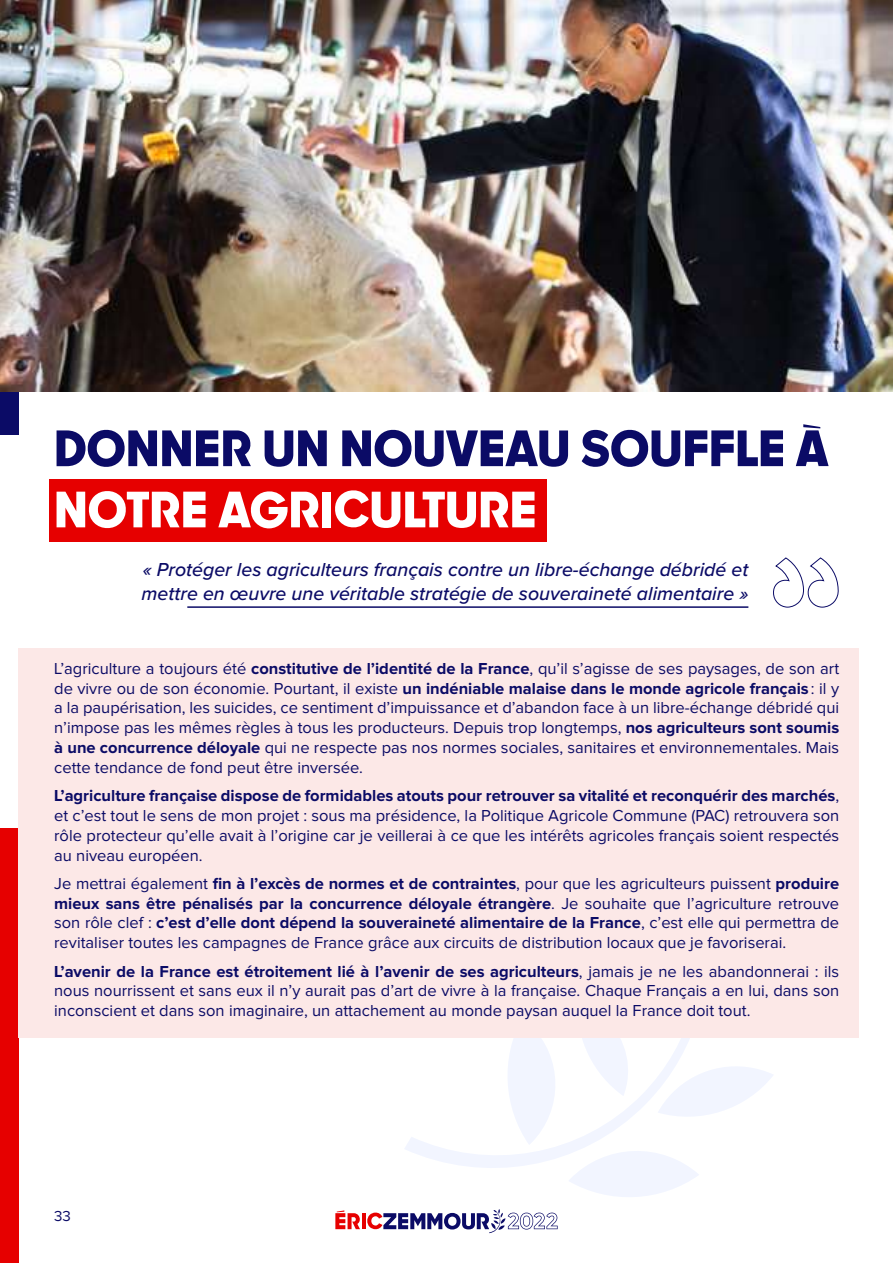
<style>
.page{position:relative;width:893px;height:1263px;background:#fff}
.page>*{position:absolute;margin:0;border:0;box-sizing:border-box;transform-origin:0 0}
.t1{font:700 51px "France 22";color:#0b0b66}
.t2{font:700 51px "France 22";color:#fff}
.t3{font:italic 500 19.5px/23.4px "Proxima Nova";color:#0b0b66}
.t4{font:16.5px/19.8px "Proxima Nova";color:#0b0b66;text-align:justify}
.t5{font:15px "Proxima Nova";color:#0b0b66}
.s1{font-weight:700}
</style>
<div class="page">
<svg style="left:335px;top:1210px;width:25px;height:19px"></svg>
<hr style="left:362px;top:1213px;width:4px;height:16px;background:#e60000">
<svg style="left:367px;top:1037px;width:417px;height:196px"></svg>
<svg style="left:404px;top:1037px;width:314px;height:148px"></svg>
<div style="left:0;top:0;width:18px;height:434px;background:#0b0b66"></div>
<div style="left:0;top:829px;width:18px;height:434px;background:#e60000"></div>
<div style="left:49px;top:479px;width:497px;height:62px;background:#e60000"></div>
<hr style="left:187px;top:606px;width:561px;height:2px;background:#0b0b66">
<div style="left:18px;top:648px;width:840px;height:389px;background:#fce8e7"></div>
<img style="left:0;top:0;width:893px;height:391px">
<h1 class="t1" style="left:54px;top:424px;width:34px">DONNER</h1>
<h1 class="t1" style="left:262px;top:424px;width:113px">UN NOU</h1>
<h1 class="t1" style="left:446px;top:424px;width:63px">VEAU</h1>
<h1 class="t1" style="left:581px;top:424px;width:30px">SOUFFLE</h1>
<h1 class="t1" style="left:796px;top:424px;width:35px">À</h1>
<h1 class="t2" style="left:54px;top:485px;width:31px">NOTRE</h1>
<h1 class="t2" style="left:218px;top:485px;width:146px">AGRICULTURE</h1>
<p class="t3" style="left:142px;top:557px;width:608px">« Protéger les agriculteurs français contre un libre-échange débridé et mettre en œuvre une véritable stratégie de souveraineté alimentaire »</p>
<p class="t4" style="left:54px;top:659px;width:786px">L’agriculture a toujours été <span class="s1">constitutive de l’identité de la France</span>, qu’il s’agisse de ses paysages, de son art de vivre ou de son économie. Pourtant, il existe <span class="s1">un indéniable malaise dans le monde agricole français</span>: il y</p>
<p class="t4" style="left:54px;top:699px;width:786px">a la paupérisation, les suicides, ce sentiment d’impuissance et d’abandon face à un libre-échange débridé qui n’impose pas les mêmes règles à tous les producteurs. Depuis trop longtemps, <span class="s1">nos agriculteurs sont soumis à une concurrence déloyale</span> qui ne respecte pas nos normes sociales, sanitaires et environnementales. Mais cette tendance de fond peut être inversée.</p>
<p class="t4" style="left:54px;top:786px;width:787px"><span class="s1">L’agriculture française dispose de formidables atouts pour retrouver sa vitalité et reconquérir des marchés</span>, et c’est tout le sens de mon projet : sous ma présidence, la Politique Agricole Commune (PAC) retrouvera son rôle protecteur qu’elle avait à l’origine car je veillerai à ce que les intérêts agricoles français soient respectés au niveau européen.</p>
<p class="t4" style="left:54px;top:874px;width:786px">Je mettrai également <span class="s1">fin à l’excès de normes et de contraintes</span>, pour que les agriculteurs puissent <span class="s1">produire mieux sans être pénalisés par la concurrence déloyale étrangère</span>. Je souhaite que l’agriculture retrouve son rôle clef : <span class="s1">c’est d’elle dont dépend la souveraineté alimentaire de la France</span>, c’est elle qui permettra de revitaliser toutes les campagnes de France grâce aux circuits de distribution locaux que je favoriserai.</p>
<p class="t4" style="left:54px;top:962px;width:787px"><span class="s1">L’avenir de la France est étroitement lié à l’avenir de ses agriculteurs</span>, jamais je ne les abandonnerai : ils nous nourrissent et sans eux il n’y aurait pas d’art de vivre à la française. Chaque Français a en lui, dans son inconscient et dans son imaginaire, un attachement au monde paysan auquel la France doit tout.</p>
<p class="t5" style="left:54px;top:1209px;width:18px">33</p>
</div>
